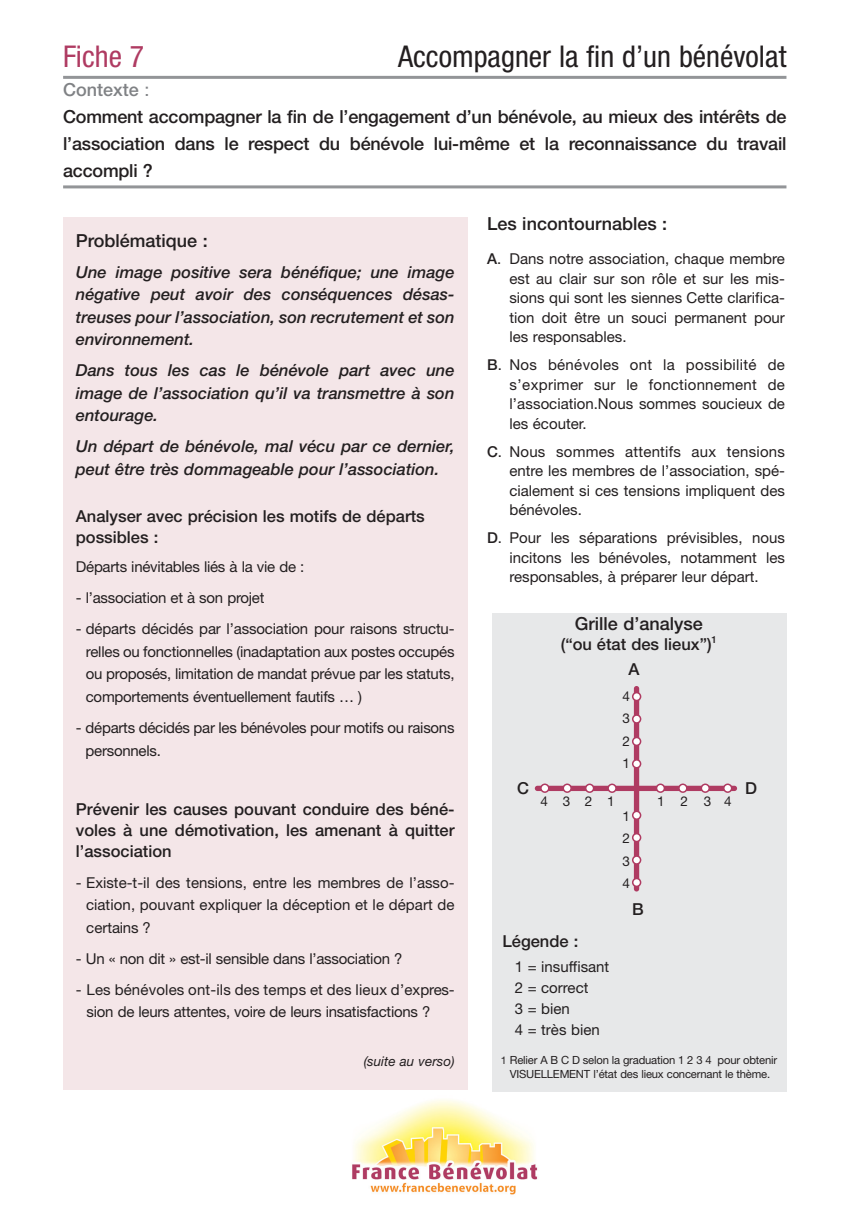
<style>
.page{position:relative;width:851px;height:1221px;background:#fff}
.page>*{position:absolute;margin:0;border:0;box-sizing:border-box;transform-origin:0 0}
.t1{font:condensed 30px "Helvetica Neue";color:#231f20}
.t2{font:condensed 30px "Helvetica Neue";color:#af3b62}
.t3{font:500 18px/27px "Helvetica Neue";letter-spacing:-.01em;color:#231f20}
.t4{font:italic 500 16.5px/22.5px "Helvetica Neue";color:#231f20;text-align:justify}
.t5{font:500 16.5px/21px "Helvetica Neue";color:#231f20}
.t6{font:15px/19.5px "Helvetica Neue";color:#231f20;text-align:justify}
.t7{font:13.5px/22.5px "Helvetica Neue";letter-spacing:1.1em;color:#231f20;text-align:justify}
.t8{font:italic 13.5px "Helvetica Neue";color:#231f20}
.t9{font:11.25px/13.8px "Helvetica Neue";letter-spacing:-.015em;color:#231f20;text-align:center}
.s1{color:#808285}
.s2{font-weight:400;color:#808285}
.s3{font-weight:500}
.s4{font-size:10.5px}
</style>
<div class="page">
<hr style="left:63px;top:76px;width:723px;height:3px;background:#939598">
<hr style="left:63px;top:185px;width:723px;height:3px;background:#939598">
<div style="left:63px;top:217px;width:404px;height:872px;background:#f4e6e8"></div>
<img style="left:352px;top:1091px;width:189px;height:104px">
<div style="left:492px;top:613px;width:294px;height:478px;background:#e7e8e9"></div>
<div style="left:633px;top:686px;width:6px;height:205px;background:#af3b62;border-radius:3px"></div>
<div style="left:534px;top:785px;width:203px;height:6px;background:#af3b62;border-radius:3px"></div>
<svg style="left:632px;top:692px;width:9px;height:9px"></svg>
<svg style="left:632px;top:714px;width:9px;height:9px"></svg>
<svg style="left:632px;top:736px;width:9px;height:10px"></svg>
<svg style="left:632px;top:759px;width:9px;height:9px"></svg>
<svg style="left:632px;top:810px;width:9px;height:10px"></svg>
<svg style="left:632px;top:832px;width:9px;height:10px"></svg>
<svg style="left:632px;top:855px;width:9px;height:9px"></svg>
<svg style="left:632px;top:877px;width:9px;height:10px"></svg>
<svg style="left:540px;top:783px;width:9px;height:9px"></svg>
<svg style="left:562px;top:783px;width:10px;height:9px"></svg>
<svg style="left:585px;top:783px;width:9px;height:10px"></svg>
<svg style="left:607px;top:783px;width:9px;height:10px"></svg>
<svg style="left:655px;top:783px;width:10px;height:9px"></svg>
<svg style="left:678px;top:783px;width:9px;height:9px"></svg>
<svg style="left:700px;top:783px;width:9px;height:9px"></svg>
<svg style="left:723px;top:783px;width:9px;height:9px"></svg>
<h1 class="t2" style="left:63px;top:46px;width:83px">Fiche 7</h1>
<h1 class="t1" style="left:398px;top:46px;width:390px">Accompagner la fin d’un bénévolat</h1>
<p class="t3" style="left:63px;top:78px;width:724px"><span class="s1">Contexte</span> <span class="s2">:<br></span>Comment accompagner la fin de l’engagement d’un bénévole, au mieux des intérêts de l’association dans le respect du bénévole lui-même et la reconnaissance du travail accompli ?</p>
<p class="t3" style="left:76px;top:228px;width:133px">Problématique :</p>
<p class="t4" style="left:76px;top:262px;width:380px">Une image positive sera bénéfique; une image négative peut avoir des conséquences désas&shy;treuses pour l’association, son recrutement et son environnement.</p>
<p class="t4" style="left:76px;top:360px;width:380px">Dans tous les cas le bénévole part avec une image de l’association qu’il va transmettre à son entourage.</p>
<p class="t4" style="left:76px;top:436px;width:380px">Un départ de bénévole, mal vécu par ce dernier, peut être très dommageable pour l’association.</p>
<p class="t5" style="left:76px;top:507px;width:350px">Analyser avec précision les motifs de départs possibles :</p>
<p class="t6" style="left:76px;top:558px;width:230px">Départs inévitables liés à la vie de :</p>
<p class="t6" style="left:76px;top:589px;width:190px">- l’association et à son projet</p>
<p class="t6" style="left:86px;top:619px;width:370px;line-height:22.5px;text-indent:-10px">- départs décidés par l’association pour raisons structu&shy;relles ou fonctionnelles (inadaptation aux postes occupés ou proposés, limitation de mandat prévue par les statuts, comportements éventuellement fautifs … )</p>
<p class="t6" style="left:86px;top:717px;width:370px;line-height:22.5px;text-indent:-10px">- départs décidés par les bénévoles pour motifs ou raisons personnels.</p>
<p class="t5" style="left:76px;top:799px;width:380px;text-align:justify">Prévenir les causes pouvant conduire des béné&shy;voles à une démotivation, les amenant à quitter l’association</p>
<p class="t6" style="left:86px;top:872px;width:370px;line-height:22.5px;text-indent:-10px">- Existe-t-il des tensions, entre les membres de l’asso&shy;ciation, pouvant expliquer la déception et le départ de certains ?</p>
<p class="t6" style="left:76px;top:949px;width:328px">- Un « non dit » est-il sensible dans l’association ?</p>
<p class="t6" style="left:87px;top:979px;width:369px;line-height:22.5px;text-indent:-11px">- Les bénévoles ont-ils des temps et des lieux d’expres&shy;sion de leurs attentes, voire de leurs insatisfactions ?</p>
<p class="t8" style="left:364px;top:1055px;width:92px">(suite au verso)</p>
<p class="t3" style="left:487px;top:211px;width:182px">Les incontournables :</p>
<p class="t6" style="left:509px;top:250px;width:277px;text-indent:-22px"><span class="s3">A</span>. Dans notre association, chaque membre est au clair sur son rôle et sur les mis&shy;sions qui sont les siennes Cette clarifica&shy;tion doit être un souci permanent pour les responsables.</p>
<p class="t6" style="left:509px;top:356px;width:277px;text-indent:-22px"><span class="s3">B</span>. Nos bénévoles ont la possibilité de s’exprimer sur le fonctionnement de l’association.Nous sommes soucieux de les écouter.</p>
<p class="t6" style="left:509px;top:443px;width:277px;text-indent:-22px"><span class="s3">C</span>. Nous sommes attentifs aux tensions entre les membres de l’association, spé&shy;cialement si ces tensions impliquent des bénévoles.</p>
<p class="t6" style="left:509px;top:529px;width:277px;text-indent:-22px"><span class="s3">D</span>. Pour les séparations prévisibles, nous incitons les bénévoles, notamment les responsables, à préparer leur départ.</p>
<p class="t3" style="left:575px;top:612px;width:129px">Grille d’analyse</p>
<p class="t5" style="left:560px;top:632px;width:158px;line-height:25.5px;text-align:center">(“ou état des lieux”)<sup>1<br></sup>A</p>
<p class="t7" style="left:622px;top:686px;width:9px">4<br>3<br>2<br>1</p>
<p class="t5" style="left:517px;top:778px;width:13px">C</p>
<p class="t7" style="left:540px;top:791px;width:76px">4321</p>
<p class="t7" style="left:657px;top:791px;width:76px">1234</p>
<p class="t5" style="left:744px;top:778px;width:13px">D</p>
<p class="t7" style="left:622px;top:806px;width:9px">1<br>2<br>3<br>4</p>
<p class="t5" style="left:632px;top:900px;width:13px">B</p>
<p class="t5" style="left:502px;top:932px;width:77px">Légende :</p>
<p class="t6" style="left:514px;top:957px;width:96px;line-height:21px;text-align:left">1 = insuffisant<br>2 = correct<br>3 = bien<br>4 = très bien</p>
<p class="t9" style="left:500px;top:1053px;width:278px"><span class="s4">1</span> Relier A B C D selon la graduation 1 2 3 4 pour obtenir<br>VISUELLEMENT l’état des lieux concernant le thème.</p>
</div>
